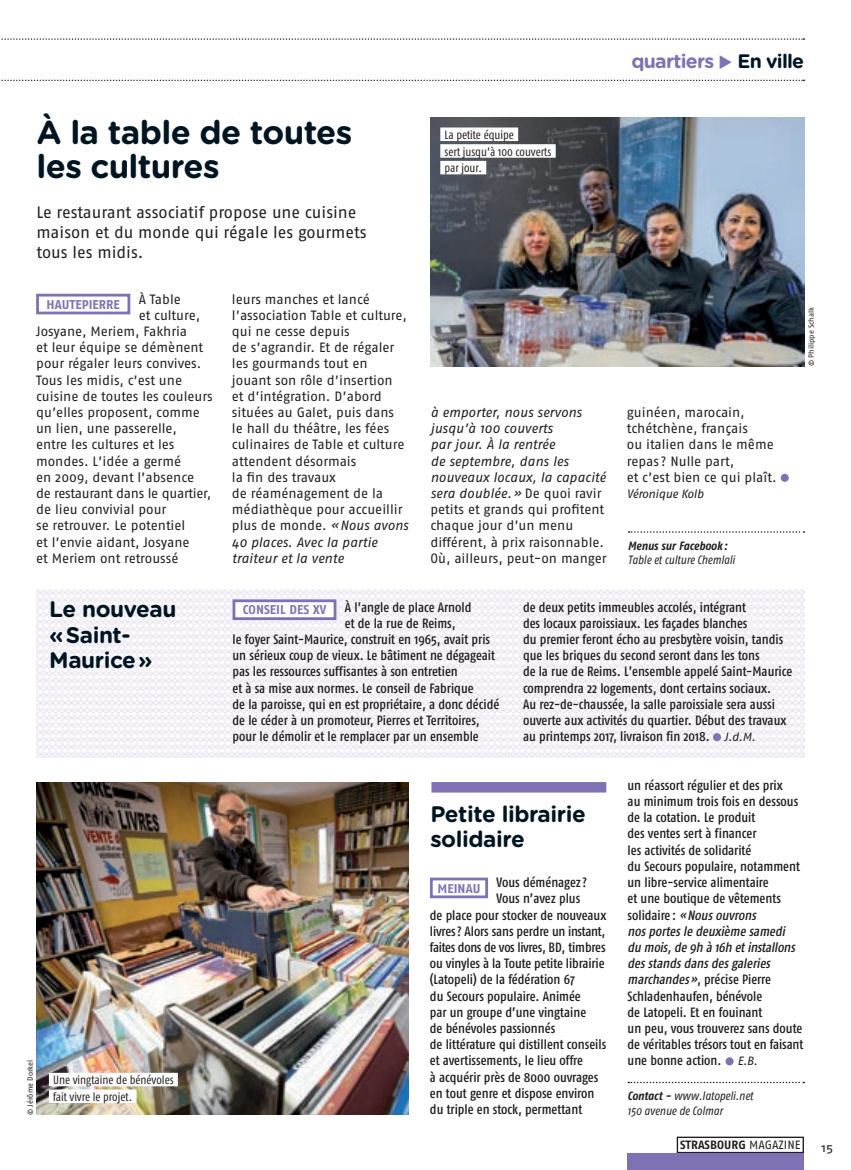
<style>
.page{position:relative;width:851px;height:1170px;background:#fff}
.page>*{position:absolute;margin:0;border:0;box-sizing:border-box;transform-origin:0 0}
.t1{font:700 33px/34.5px "Gotham Rounded";letter-spacing:-.02em;color:#001522}
.t2{font:700 22.5px/25.5px "Gotham Rounded";letter-spacing:-.02em;color:#001522}
.t3{font:700 19.5px "Gotham Rounded";letter-spacing:-.04em;color:#7f71b3}
.t4{font:16.5px/19.8px "Fago No";color:#231f20}
.t5{font:500 13.5px/16.2px "Fago Co";color:#231f20}
.t6{font:13.5px/16.2px "Fago No";color:#231f20}
.t7{font:italic 13.5px/16.2px "Fago No";color:#231f20}
.t8{font:500 13.5px "Fago Co";letter-spacing:-.02em;color:#231f20}
.t9{font:13.5px "Fago No";letter-spacing:-.02em;color:#231f20}
.t10{font:700 12.75px "Fago No";color:#7f71b3}
.t11{font:12px/16.6px "Fago Co";color:#231f20}
.t12{font:italic 12px/14.4px "Fago Co";color:#231f20}
.t13{font:700 12px "Fago No";color:#231f20}
.t14{font:italic 700 12px "Fago Co";color:#231f20}
.t15{font:italic 12px "Fago No";letter-spacing:-.02em;color:#231f20}
.t16{font:12px "Fago Ex";color:#231f20}
.t17{font:7.5px "Fago No";color:#231f20}
.s1{font-style:italic}
.s2{color:#001522}
.s3{font-style:normal}
.s4{font-family:"Fago No";font-weight:400;font-style:italic;font-size:12px}
.s5{font-weight:700}
.s6{font-weight:400}
</style>
<div class="page">
<svg style="left:1px;top:80px;width:803px;height:1px"></svg>
<svg style="left:1px;top:38px;width:803px;height:2px"></svg>
<div style="left:676px;top:1136px;width:127px;height:17px;border:1px solid #231f20"></div>
<div style="left:627px;top:1153px;width:176px;height:16px;background:#7f71b3"></div>
<img style="left:430px;top:117px;width:374px;height:249px">
<img style="left:36px;top:782px;width:373px;height:332px">
<div style="left:36px;top:294px;width:94px;height:20px;border:3px solid #7f71b3"></div>
<div style="left:780px;top:474px;width:8px;height:8px;background:#7f71b3;border-radius:50%"></div>
<img style="left:36px;top:589px;width:768px;height:168px">
<div style="left:234px;top:600px;width:101px;height:18px;background:#fff"></div>
<div style="left:232px;top:599px;width:104px;height:21px;border:3px solid #7f71b3"></div>
<div style="left:712px;top:733px;width:9px;height:8px;background:#7f71b3;border-radius:50%"></div>
<svg style="left:628px;top:531px;width:176px;height:1px"></svg>
<div style="left:430px;top:877px;width:58px;height:21px;border:3px solid #7f71b3"></div>
<div style="left:725px;top:1057px;width:8px;height:8px;background:#7f71b3;border-radius:50%"></div>
<svg style="left:628px;top:1081px;width:176px;height:2px"></svg>
<div style="left:431px;top:782px;width:175px;height:10px;background:#7f71b3"></div>
<div style="left:440px;top:127px;width:78px;height:14px;background:#fff"></div>
<div style="left:440px;top:144px;width:115px;height:14px;background:#fff"></div>
<div style="left:440px;top:161px;width:46px;height:13px;background:#fff"></div>
<div style="left:49px;top:1072px;width:129px;height:14px;background:#fff"></div>
<div style="left:49px;top:1089px;width:87px;height:13px;background:#fff"></div>
<h1 class="t1" style="left:36px;top:114px;width:317px">À la table de toutes les cultures</h1>
<p class="t4" style="left:36px;top:202px;width:331px">Le restaurant associatif propose une cuisine maison et du monde qui régale les gourmets tous les midis.</p>
<p class="t6" style="left:139px;top:290px;width:44px">À Table</p>
<p class="t6" style="left:139px;top:307px;width:63px">et culture,</p>
<p class="t6" style="left:36px;top:323px;width:152px">Josyane, Meriem, Fakhria</p>
<p class="t6" style="left:36px;top:339px;width:169px">et leur équipe se démènent</p>
<p class="t6" style="left:36px;top:355px;width:167px">pour régaler leurs convives.</p>
<p class="t6" style="left:36px;top:371px;width:147px">Tous les midis, c’est une</p>
<p class="t6" style="left:36px;top:388px;width:178px">cuisine de toutes les couleurs</p>
<p class="t6" style="left:36px;top:404px;width:165px">qu’elles proposent, comme</p>
<p class="t6" style="left:36px;top:420px;width:142px">un lien, une passerelle,</p>
<p class="t6" style="left:36px;top:436px;width:140px">entre les cultures et les</p>
<p class="t6" style="left:36px;top:452px;width:146px">mondes. L’idée a germé</p>
<p class="t6" style="left:36px;top:469px;width:159px">en 2009, devant l’absence</p>
<p class="t9" style="left:36px;top:485px;width:177px">de restaurant dans le quartier,</p>
<p class="t6" style="left:36px;top:501px;width:132px">de lieu convivial pour</p>
<p class="t6" style="left:36px;top:517px;width:150px">se retrouver. Le potentiel</p>
<p class="t6" style="left:36px;top:533px;width:155px">et l’envie aidant, Josyane</p>
<p class="t6" style="left:36px;top:550px;width:144px">et Meriem ont retroussé</p>
<p class="t10" style="left:47px;top:297px;width:75px">HAUTEPIERRE</p>
<p class="t6" style="left:232px;top:290px;width:178px">leurs manches et lancé l’association Table et culture, qui ne cesse depuis<br>de s’agrandir. Et de régaler les gourmands tout en jouant son rôle d’insertion<br>et d’intégration. D’abord situées au Galet, puis dans<br>le hall du théâtre, les fées culinaires de Table et culture attendent désormais<br>la fin des travaux<br>de réaménagement de la médiathèque pour accueillir plus de monde. <span class="s1">« Nous avons<br>40 places. Avec la partie traiteur et la vente</span></p>
<p class="t11" style="left:444px;top:126px;width:108px">La petite équipe<br>sert jusqu’à 100 couverts par jour.</p>
<h3 class="t3" style="left:631px;top:46px;width:174px">quartiers ◆ <span class="s2">En ville</span></h3>
<p class="t17" style="left:806px;top:366px;width:60px;rotate:-90deg">© Philippe Schalk</p>
<p class="t7" style="left:430px;top:404px;width:178px">à emporter, nous servons jusqu’à 100 couverts<br>par jour. À la rentrée<br>de septembre, dans les nouveaux locaux, la capacité sera doublée. » <span class="s3">De quoi ravir petits et grands qui profitent chaque jour d’un menu différent, à prix raisonnable.<br>Où, ailleurs, peut-on manger</span></p>
<p class="t6" style="left:626px;top:404px;width:151px">guinéen, marocain, tchétchène, français<br>ou italien dans le même repas ? Nulle part,<br>et c’est bien ce qui plaît.</p>
<p class="t15" style="left:626px;top:487px;width:78px">Véronique Kolb</p>
<p class="t14" style="left:627px;top:538px;width:101px">Menus sur Facebook :</p>
<p class="t12" style="left:627px;top:552px;width:108px">Table et culture Chemlali</p>
<h2 class="t2" style="left:49px;top:595px;width:129px">Le nouveau « Saint-<br>Maurice »</h2>
<p class="t17" style="left:26px;top:1114px;width:56px;rotate:-90deg">© Jérôme Dorkel</p>
<p class="t11" style="left:53px;top:1071px;width:122px">Une vingtaine de bénévoles fait vivre le projet.</p>
<p class="t10" style="left:243px;top:602px;width:85px">CONSEIL DES XV</p>
<p class="t5" style="left:345px;top:598px;width:128px">À l’angle de place Arnold</p>
<p class="t5" style="left:345px;top:614px;width:112px">et de la rue de Reims,</p>
<p class="t5" style="left:232px;top:631px;width:259px">le foyer Saint-Maurice, construit en 1965, avait pris</p>
<p class="t5" style="left:232px;top:647px;width:264px">un sérieux coup de vieux. Le bâtiment ne dégageait</p>
<p class="t5" style="left:232px;top:663px;width:227px">pas les ressources suffisantes à son entretien</p>
<p class="t5" style="left:232px;top:679px;width:242px">et à sa mise aux normes. Le conseil de Fabrique</p>
<p class="t5" style="left:232px;top:695px;width:268px">de la paroisse, qui en est propriétaire, a donc décidé</p>
<p class="t5" style="left:232px;top:712px;width:248px">de le céder à un promoteur, Pierres et Territoires,</p>
<p class="t5" style="left:232px;top:728px;width:248px">pour le démolir et le remplacer par un ensemble</p>
<p class="t5" style="left:523px;top:598px;width:271px">de deux petits immeubles accolés, intégrant<br>des locaux paroissiaux. Les façades blanches<br>du premier feront écho au presbytère voisin, tandis que les briques du second seront dans les tons<br>de la rue de Reims. L’ensemble appelé Saint-Maurice comprendra 22 logements, dont certains sociaux.<br>Au rez-de-chaussée, la salle paroissiale sera aussi ouverte aux activités du quartier. Début des travaux au printemps 2017, livraison fin 2018. <span class="s4">J.d.M.</span></p>
<h2 class="t2" style="left:430px;top:800px;width:157px">Petite librairie solidaire</h2>
<p class="t5" style="left:437px;top:874px;width:151px"><sub>MEINAU</sub> Vous déménagez ?</p>
<p class="t5" style="left:496px;top:890px;width:85px">Vous n’avez plus</p>
<p class="t5" style="left:430px;top:906px;width:178px">de place pour stocker de nouveaux</p>
<p class="t5" style="left:430px;top:922px;width:177px">livres ? Alors sans perdre un instant,</p>
<p class="t8" style="left:430px;top:939px;width:177px">faites dons de vos livres, BD, timbres</p>
<p class="t5" style="left:430px;top:955px;width:176px">ou vinyles à la Toute petite librairie</p>
<p class="t5" style="left:430px;top:971px;width:146px">(Latopeli) de la fédération 67</p>
<p class="t5" style="left:430px;top:987px;width:152px">du Secours populaire. Animée</p>
<p class="t5" style="left:430px;top:1003px;width:158px">par un groupe d’une vingtaine</p>
<p class="t5" style="left:430px;top:1019px;width:127px">de bénévoles passionnés</p>
<p class="t5" style="left:430px;top:1036px;width:178px">de littérature qui distillent conseils</p>
<p class="t5" style="left:430px;top:1052px;width:155px">et avertissements, le lieu offre</p>
<p class="t5" style="left:430px;top:1068px;width:170px">à acquérir près de 8000 ouvrages</p>
<p class="t5" style="left:430px;top:1084px;width:166px">en tout genre et dispose environ</p>
<p class="t5" style="left:430px;top:1100px;width:154px">du triple en stock, permettant</p>
<p class="t5" style="left:627px;top:776px;width:177px">un réassort régulier et des prix<br>au minimum trois fois en dessous de la cotation. Le produit<br>des ventes sert à financer<br>les activités de solidarité<br>du Secours populaire, notamment un libre-service alimentaire<br>et une boutique de vêtements<br>s o l i d a i re : <span class="s1">« Nousouvrons nosportesle deuxième samedi du mois,de 9h à 16h etinstallons desstandsdansdesgaleries marchandes»</span>, précise Pierre<br>Schladenhaufen, bénévole<br>de Latopeli. Et en fouinant<br>un peu, vous trouverez sans doute de véritables trésors tout en faisant une bonne action. <span class="s4">E.B.</span></p>
<p class="t12" style="left:627px;top:1088px;width:127px"><span class="s5">Contact -</span> www.latopeli.net<br>150 avenue de Colmar</p>
<p class="t13" style="left:680px;top:1137px;width:122px">STRASBOURG <span class="s6">MAGAziNE</span></p>
<p class="t16" style="left:821px;top:1140px;width:13px">15</p>
</div>
